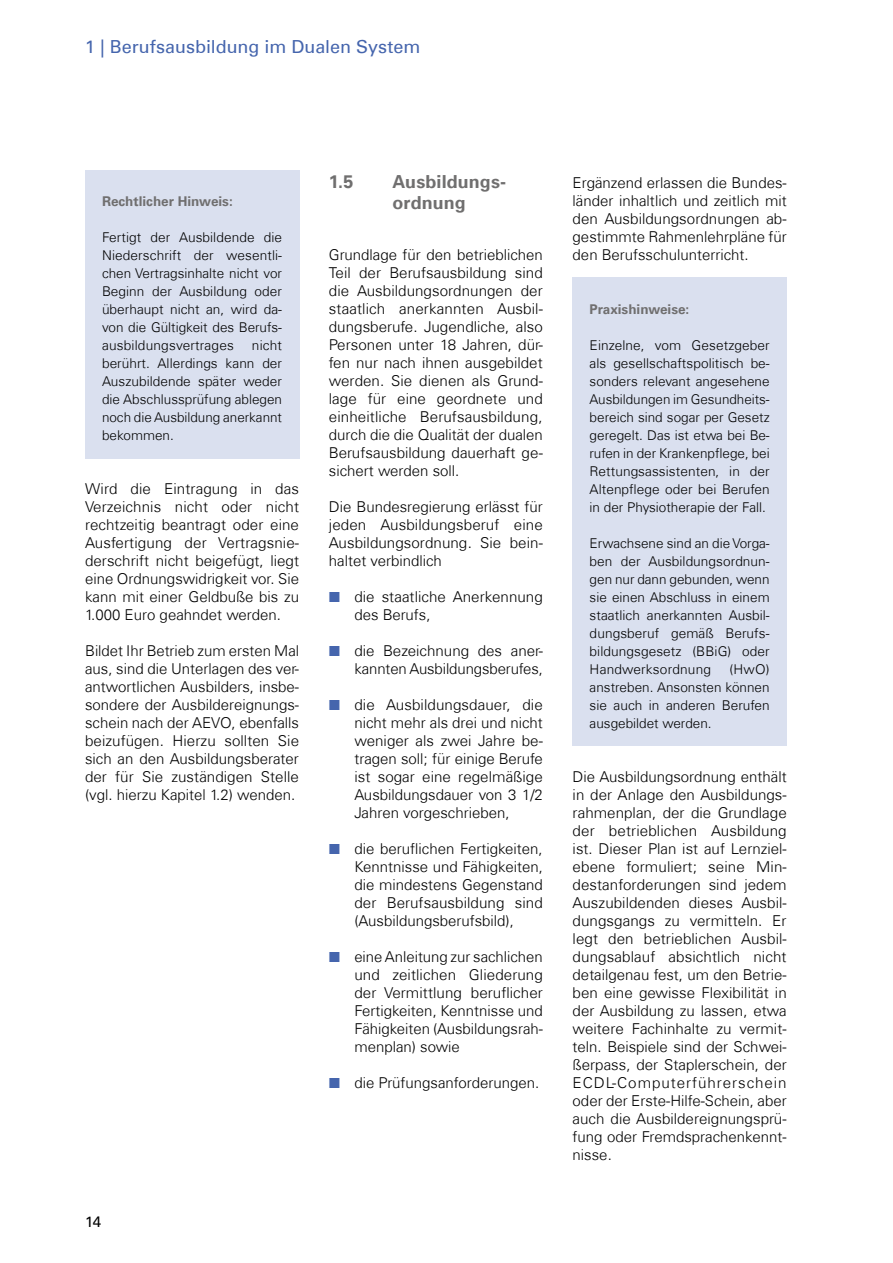
<style>
.page{position:relative;width:893px;height:1263px;background:#fff}
.page>*{position:absolute;margin:0;border:0;box-sizing:border-box;transform-origin:0 0}
.t1{font:18px "Univers Com 55 Roman";color:#4565ad}
.t2{font:700 18px/21px "Univers Com 65";letter-spacing:.005em;color:#706f6f}
.t3{font:300 15px/18px "Univers Com 45";color:#000;text-align:justify}
.t4{font:15px "Univers Com 55 Roman";color:#000}
.t5{font:300 13.5px/18px "Univers Com 45";color:#000;text-align:justify}
.t6{font:700 13.5px "Univers Com 65";color:#706f6f}
</style>
<div class="page">
<div style="left:85px;top:170px;width:214px;height:289px;background:#dae0ef"></div>
<div style="left:573px;top:277px;width:214px;height:469px;background:#dae0ef"></div>
<p class="t1" style="left:85px;top:36px;width:337px">1 | Berufsausbildung im Dualen System</p>
<p class="t6" style="left:102px;top:193px;width:132px">Rechtlicher Hinweis:</p>
<p class="t5" style="left:102px;top:228px;width:182px">Fertigt der Ausbildende die Niederschrift der wesentli&shy;chen Vertragsinhalte nicht vor Beginn der Ausbildung oder überhaupt nicht an, wird da&shy;von die Gültigkeit des Berufs&shy;ausbildungsvertrages</p>
<p class="t5" style="left:102px;top:336px;width:182px;text-indent:150px">nicht berührt. Allerdings kann der Auszubildende später weder die Abschlussprüfung ablegen noch die Ausbildung anerkannt bekommen.</p>
<p class="t3" style="left:85px;top:480px;width:216px">Wird die Eintragung in das Verzeichnis nicht oder nicht rechtzeitig beantragt oder eine Ausfertigung der Vertragsnie&shy;derschrift nicht beigefügt, liegt eine Ordnungswidrigkeit vor. Sie kann mit einer Geldbuße bis zu 1.000 Euro geahndet werden.</p>
<p class="t3" style="left:85px;top:642px;width:216px">Bildet Ihr Betrieb zum ersten Mal aus, sind die Unterlagen des ver&shy;antwortlichen Ausbilders, insbe&shy;sondere der Ausbildereignungs&shy;schein nach der AEVO, ebenfalls beizufügen. Hierzu sollten Sie sich an den Ausbildungsberater der für Sie zuständigen Stelle (vgl. hierzu Kapitel 1.2) wenden.</p>
<p class="t2" style="left:329px;top:171px;width:26px">1.5</p>
<p class="t2" style="left:393px;top:171px;width:113px">Ausbildungs&shy;ordnung</p>
<p class="t3" style="left:329px;top:246px;width:216px">Grundlage für den betrieblichen Teil der Berufsausbildung sind die Ausbildungsordnungen der staatlich anerkannten Ausbil&shy;dungsberufe. Jugendliche, also Personen unter 18 Jahren, dür&shy;fen nur nach ihnen ausgebildet werden. Sie dienen als Grund&shy;lage für eine geordnete und einheitliche Berufsausbildung, durch die die Qualität der dualen Berufsausbildung dauerhaft ge&shy;sichert werden soll.</p>
<p class="t3" style="left:329px;top:498px;width:216px">Die Bundesregierung erlässt für jeden Ausbildungsberuf eine Ausbildungsordnung. Sie bein&shy;haltet verbindlich</p>
<p class="t3" style="left:354px;top:588px;width:190px">die staatliche Anerkennung des Berufs,</p>
<p class="t3" style="left:354px;top:642px;width:190px">die Bezeichnung des aner&shy;kannten Ausbildungsberufes,</p>
<p class="t3" style="left:354px;top:696px;width:190px">die Ausbildungsdauer, die nicht mehr als drei und nicht weniger als zwei Jahre be&shy;tragen soll; für einige Berufe ist sogar eine regelmäßige Ausbildungsdauer von 3 1/2<br>Jahren vorgeschrieben,</p>
<p class="t3" style="left:354px;top:840px;width:190px">die beruflichen Fertigkeiten, Kenntnisse und Fähigkeiten, die mindestens Gegenstand der Berufsausbildung sind (Ausbildungsberufsbild),</p>
<p class="t3" style="left:354px;top:948px;width:190px">eine Anleitung zur sachlichen und zeitlichen Gliederung der Vermittlung beruflicher Fertigkeiten, Kenntnisse und Fähigkeiten (Ausbildungsrah&shy;menplan) sowie</p>
<p class="t3" style="left:354px;top:1074px;width:186px">die Prüfungsanforderungen.</p>
<p class="t4" style="left:85px;top:1212px;width:18px">14</p>
<p class="t3" style="left:573px;top:174px;width:216px">Ergänzend erlassen die Bundes&shy;länder inhaltlich und zeitlich mit den Ausbildungsordnungen ab&shy;gestimmte Rahmenlehrpläne für den Berufsschulunterricht.</p>
<p class="t6" style="left:590px;top:301px;width:101px">Praxishinweise:</p>
<p class="t5" style="left:590px;top:336px;width:182px">Einzelne, vom Gesetzgeber als gesellschaftspolitisch be&shy;sonders relevant angesehene Ausbildungen im Gesundheits&shy;bereich sind sogar per Gesetz geregelt. Das ist etwa bei Be&shy;rufen in der Krankenpflege, bei Rettungsassistenten, in der Altenpflege oder bei Berufen in der Physiotherapie der Fall.</p>
<p class="t5" style="left:590px;top:534px;width:182px">Erwachsene sind an die Vorga&shy;ben der Ausbildungsordnun&shy;gen nur dann gebunden, wenn sie einen Abschluss in einem staatlich anerkannten Ausbil&shy;dungsberuf gemäß Berufs&shy;bildungsgesetz (BBiG) oder Handwerksordnung</p>
<p class="t5" style="left:590px;top:660px;width:181px;text-indent:140px">(HwO) anstreben. Ansonsten können sie auch in anderen Berufen ausgebildet werden.</p>
<p class="t3" style="left:573px;top:768px;width:216px">Die Ausbildungsordnung enthält in der Anlage den Ausbildungs&shy;rahmenplan, der die Grundlage der betrieblichen Ausbildung ist. Dieser Plan ist auf Lernziel&shy;ebene formuliert; seine Min&shy;destanforderungen sind jedem Auszubildenden dieses Ausbil&shy;dungsgangs zu vermitteln. Er legt den betrieblichen Ausbil&shy;dungsablauf absichtlich nicht detailgenau fest, um den Betrie&shy;ben eine gewisse Flexibilität in der Ausbildung zu lassen, etwa weitere Fachinhalte zu vermit&shy;teln. Beispiele sind der Schwei&shy;ßerpass, der Staplerschein, der ECDL-Computerführerschein oder der Erste-Hilfe-Schein, aber auch die Ausbildereignungsprü&shy;fung oder Fremdsprachenkennt&shy;nisse.</p>
</div>
